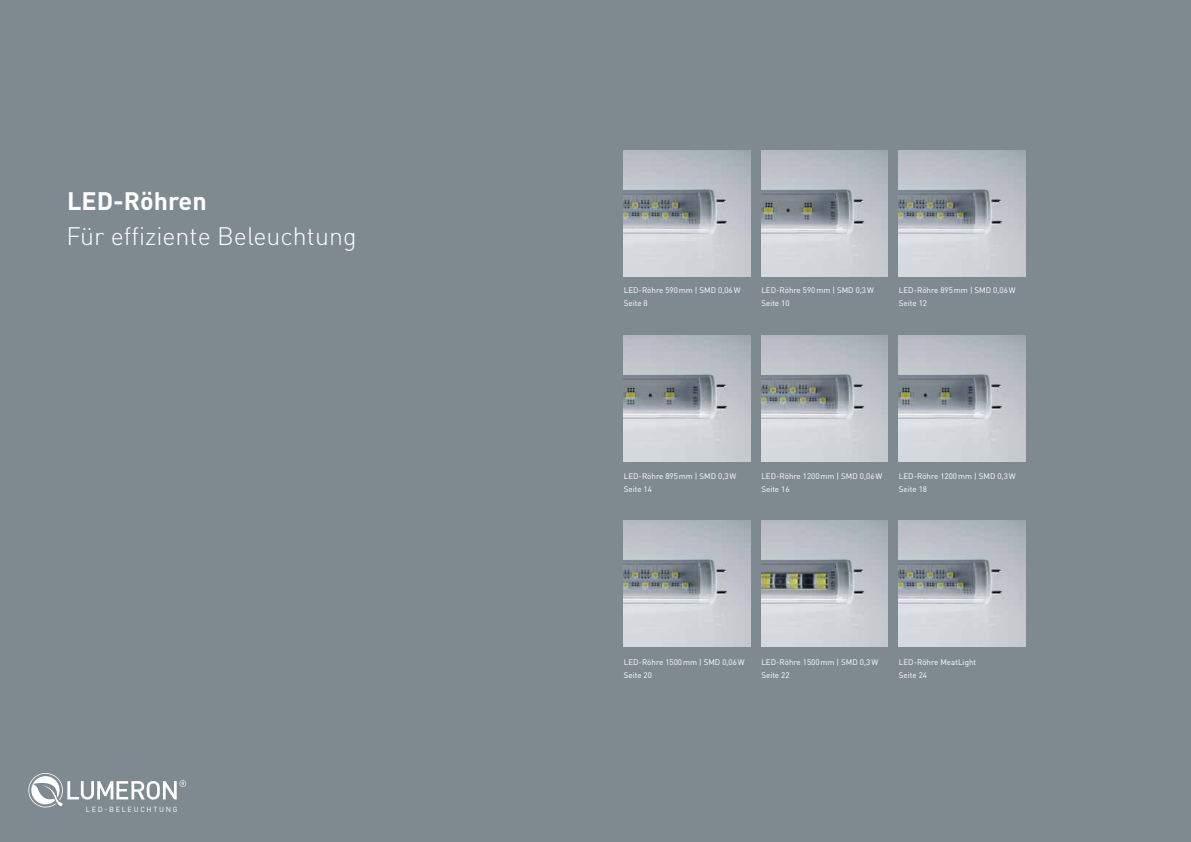
<style>
.page{position:relative;width:1191px;height:842px;background:#7f8a90}
.page>*{position:absolute;margin:0;border:0;box-sizing:border-box;transform-origin:0 0}
.t1{font:300 25px "DIN Pro";color:#fff}
.t2{font:700 25px "DIN Pro";color:#fff}
.t3{font:8px/13px "DIN Pro";color:#fff}
.t4{font:7.3px "DIN Pro";letter-spacing:.22em;color:#fff}
</style>
<div class="page">
<svg style="left:28px;top:773px;width:158px;height:35px"></svg>
<img style="left:624px;top:150px;width:126px;height:126px">
<img style="left:761px;top:150px;width:126px;height:126px">
<img style="left:899px;top:150px;width:126px;height:126px">
<img style="left:624px;top:335px;width:126px;height:126px">
<img style="left:761px;top:335px;width:126px;height:126px">
<img style="left:899px;top:335px;width:126px;height:126px">
<img style="left:624px;top:520px;width:126px;height:126px">
<img style="left:761px;top:520px;width:126px;height:126px">
<img style="left:899px;top:520px;width:126px;height:126px">
<h1 class="t2" style="left:67px;top:184px;width:141px">LED-Röhren</h1>
<h1 class="t1" style="left:67px;top:219px;width:291px">Für effiziente Beleuchtung</h1>
<p class="t4" style="left:86px;top:804px;width:36px">LED-Bele</p>
<p class="t4" style="left:134px;top:804px;width:45px">uchtung</p>
<p class="t3" style="left:624px;top:283px;width:118px">LED-Röhre 590mm | SMD 0,06W<br>Seite 8</p>
<p class="t3" style="left:761px;top:283px;width:114px">LED-Röhre 590mm | SMD 0,3W<br>Seite 10</p>
<p class="t3" style="left:899px;top:283px;width:118px">LED-Röhre 895mm | SMD 0,06W<br>Seite 12</p>
<p class="t3" style="left:624px;top:469px;width:114px">LED-Röhre 895mm | SMD 0,3W<br>Seite 14</p>
<p class="t3" style="left:761px;top:469px;width:122px">LED-Röhre 1200mm | SMD 0,06W<br>Seite 16</p>
<p class="t3" style="left:899px;top:469px;width:118px">LED-Röhre 1200mm | SMD 0,3W<br>Seite 18</p>
<p class="t3" style="left:624px;top:655px;width:122px">LED-Röhre 1500mm | SMD 0,06W<br>Seite 20</p>
<p class="t3" style="left:761px;top:655px;width:118px">LED-Röhre 1500mm | SMD 0,3W<br>Seite 22</p>
<p class="t3" style="left:899px;top:655px;width:79px">LED-Röhre MeatLight<br>Seite 24</p>
</div>
